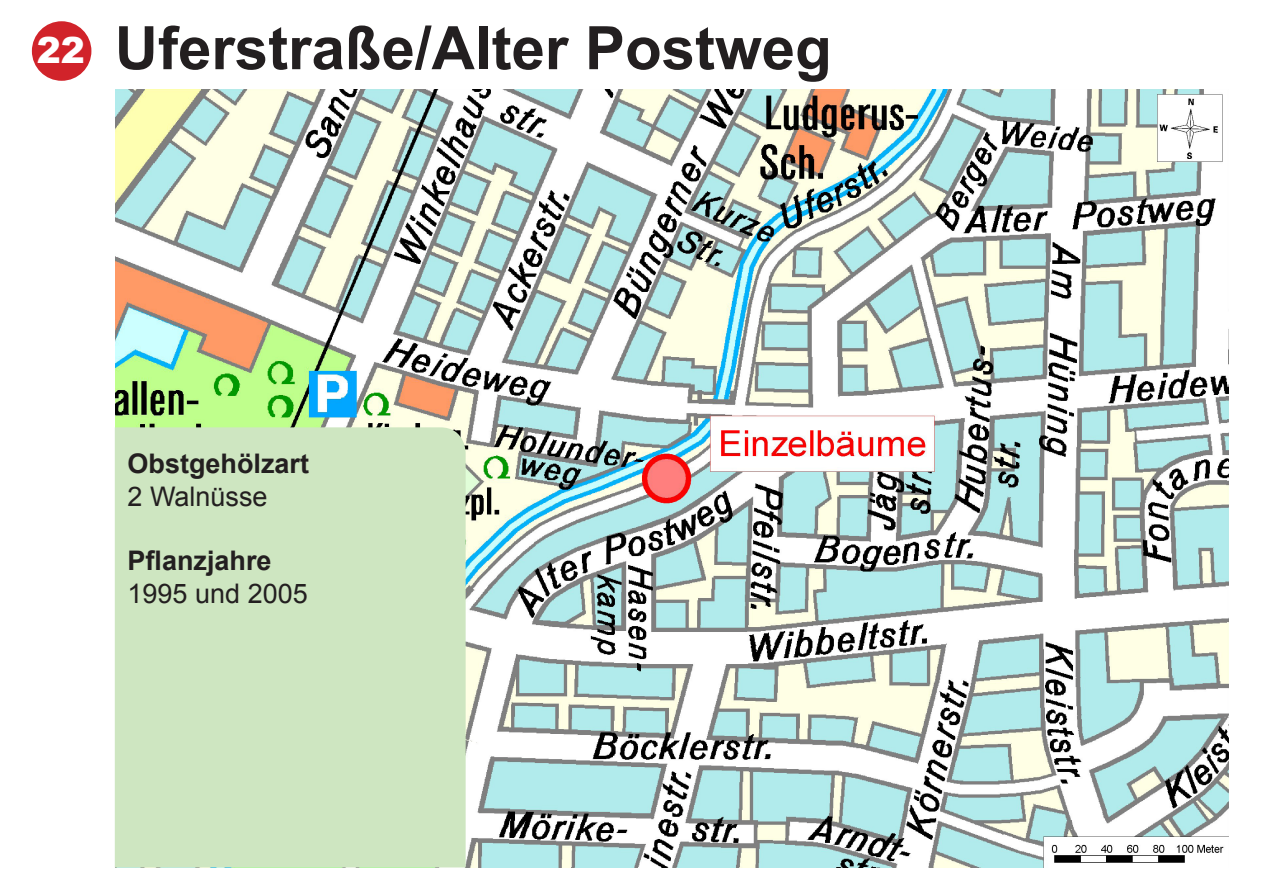
<style>
.page{position:relative;width:1263px;height:893px;background:#fff}
.page>*{position:absolute;margin:0;border:0;box-sizing:border-box;transform-origin:0 0}
.t1{font:700 60px "Arial";color:#231f20}
.t2{font:900 36px "Arial";color:#fff}
.t3{font:700 27px "Arial";color:#231f20}
.t4{font:27px "Arial";color:#231f20}
</style>
<div class="page">
<div style="left:32px;top:21px;width:59px;height:60px;background:#d1232a;border-radius:50%"></div>
<img style="left:116px;top:89px;width:1112px;height:778px">
<div style="left:115px;top:427px;width:351px;height:440px;background:#cee6c1"></div>
<p class="t2" style="left:37px;top:24px;width:50px">22</p>
<p class="t1" style="left:115px;top:8px;width:718px">Uferstraße/Alter Postweg</p>
<p class="t3" style="left:128px;top:446px;width:183px">Obstgehölzart</p>
<p class="t4" style="left:128px;top:478px;width:142px">2 Walnüsse</p>
<p class="t3" style="left:128px;top:543px;width:146px">Pflanzjahre</p>
<p class="t4" style="left:128px;top:576px;width:182px">1995 und 2005</p>
</div>
